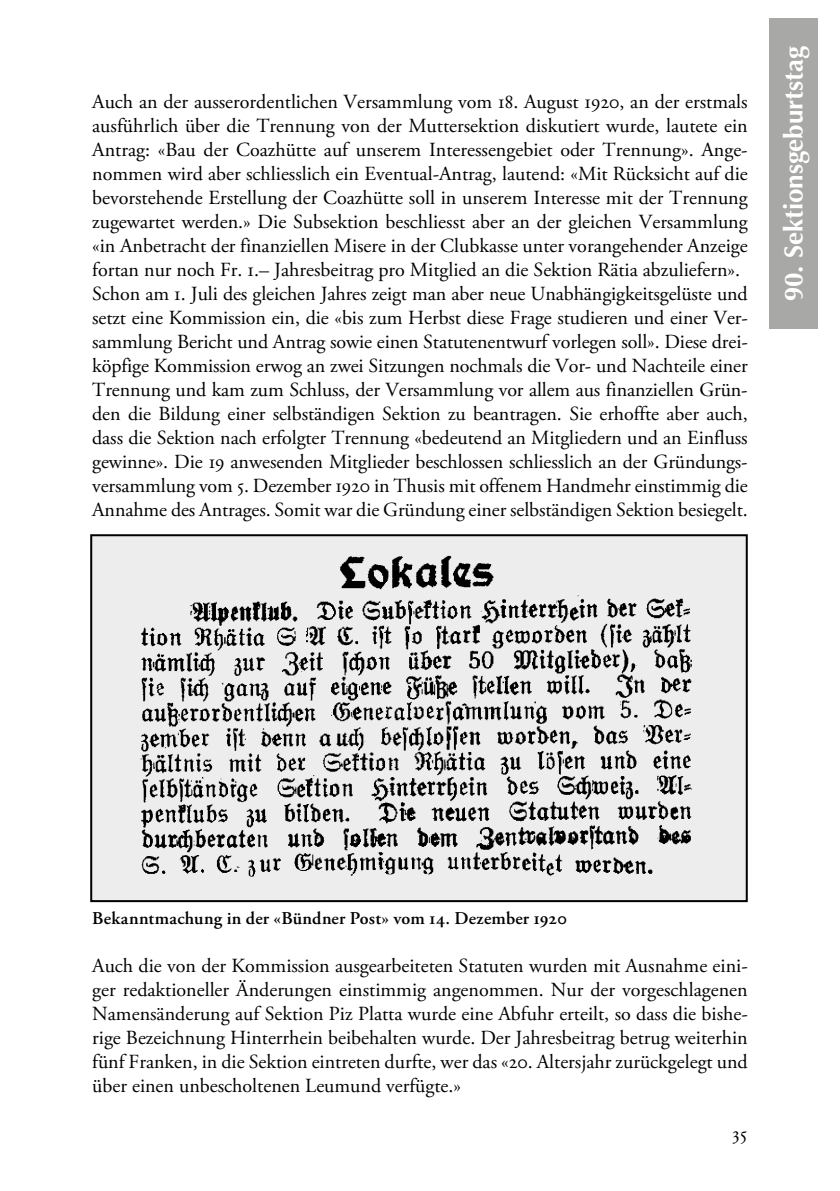
<style>
.page{position:relative;width:840px;height:1191px;background:#fff}
.page>*{position:absolute;margin:0;border:0;box-sizing:border-box;transform-origin:0 0}
.t1{font:700 26px "Optima LT Std";letter-spacing:-.005em;color:#fff}
.t2{font:20px/24px "Adobe Garamond Pro";letter-spacing:-.005em;color:#000}
.t3{font:600 18px "Adobe Garamond Pro";letter-spacing:.01em;color:#000}
</style>
<div class="page">
<div style="left:768px;top:18px;width:48px;height:311px;background:#a8a8a7"></div>
<div style="left:91px;top:535px;width:655px;height:366px;background:#ededed"></div>
<img style="left:140px;top:555px;width:552px;height:322px">
<div style="left:90px;top:534px;width:657px;height:368px;border:2px solid #000"></div>
<p class="t2" style="left:92px;top:90px;width:656px">Auch an der ausserordentlichen Versammlung vom 18. August 1920, an der erstmals ausführlich über die Trennung von der Muttersektion diskutiert wurde, lautete ein Antrag: «Bau der Coazhütte auf unserem Interessengebiet oder Trennung». Ange&shy;nommen wird aber schliesslich ein Eventual-Antrag, lautend: «Mit Rücksicht auf die bevorstehende Erstellung der Coazhütte soll in unserem Interesse mit der Trennung zugewartet werden.» Die Subsektion beschliesst aber an der gleichen Versammlung «in Anbetracht der finanziellen Misere in der Clubkasse unter vorangehender Anzeige fortan nur noch Fr. 1.– Jahresbeitrag pro Mitglied an die Sektion Rätia abzuliefern».<br>Schon am 1. Juli des gleichen Jahres zeigt man aber neue Unabhängigkeitsgelüste und setzt eine Kommission ein, die «bis zum Herbst diese Frage studieren und einer Ver&shy;sammlung Bericht und Antrag sowie einen Statutenentwurf vorlegen soll». Diese drei&shy;köpfige Kommission erwog an zwei Sitzungen nochmals die Vor- und Nachteile einer Trennung und kam zum Schluss, der Versammlung vor allem aus finanziellen Grün&shy;den die Bildung einer selbständigen Sektion zu beantragen. Sie erhoffte aber auch, dass die Sektion nach erfolgter Trennung «bedeutend an Mitgliedern und an Einfluss gewinne». Die 19 anwesenden Mitglieder beschlossen schliesslich an der Gründungs&shy;versammlung vom 5. Dezember 1920 in Thusis mit offenem Handmehr einstimmig die Annahme des Antrages. Somit war die Gründung einer selbständigen Sektion besiegelt.</p>
<h1 class="t1" style="left:778px;top:301px;width:256px;rotate:-90deg">90. Sektionsgeburtstag</h1>
<p class="t3" style="left:92px;top:907px;width:476px">Bekanntmachung in der «Bündner Post» vom 14. Dezember 1920</p>
<p class="t2" style="left:92px;top:954px;width:656px;text-align:justify">Auch die von der Kommission ausgearbeiteten Statuten wurden mit Ausnahme eini&shy;ger redaktioneller Änderungen einstimmig angenommen. Nur der vorgeschlagenen Namensänderung auf Sektion Piz Platta wurde eine Abfuhr erteilt, so dass die bishe&shy;rige Bezeichnung Hinterrhein beibehalten wurde. Der Jahresbeitrag betrug weiterhin fünf Franken, in die Sektion eintreten durfte, wer das «20. Altersjahr zurückgelegt und über einen unbescholtenen Leumund verfügte.»</p>
<p class="t2" style="left:731px;top:1122px;width:16px">35</p>
</div>
